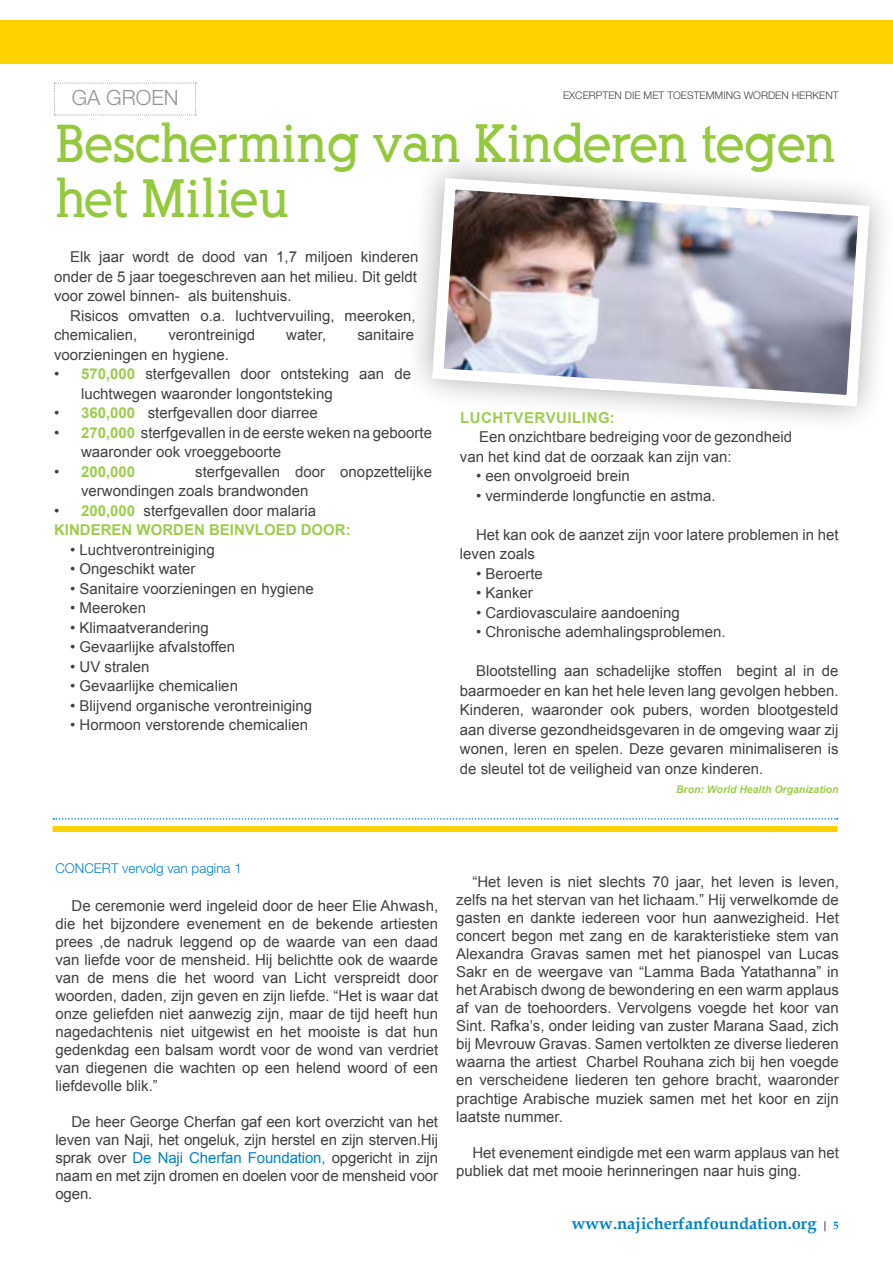
<style>
.page{position:relative;width:893px;height:1263px;background:#fff}
.page>*{position:absolute;margin:0;border:0;box-sizing:border-box;transform-origin:0 0}
.t1{font:700 52.5px/55.5px "Alexandria FLF";color:#95c93d;scale:.93 1}
.t2{font:300 21px "Helvetica Neue LT Std";color:#939598}
.t3{font:700 16.5px "Book Antiqua";color:#0083ca}
.t4{font:15px/18px "Arial";color:#414042}
.t5{font:700 15px/19.5px "Arial";color:#9fcd4e}
.t6{font:700 15px "Arial";letter-spacing:.035em;color:#9fcd4e}
.t7{font:300 13.5px "Helvetica Neue LT Std";color:#0083ca}
.t8{font:300 10.5px "Helvetica Neue LT Std";color:#414042}
.t9{font:italic 700 10.5px "Arial";color:#9fcd4e}
.s1{font-weight:700;color:#9fcd4e}
.s2{font-weight:400;color:#414042}
.s3{color:#0083ca}
.s4{font-weight:400;font-size:10.5px;color:#000}
.s5{font-size:10.5px}
</style>
<div class="page">
<div style="left:0;top:21px;width:893px;height:43px;background:#ffd200"></div>
<div style="left:52px;top:826px;width:785px;height:6px;background:#ffd200"></div>
<svg style="left:53px;top:818px;width:785px;height:2px"></svg>
<svg style="left:54px;top:83px;width:142px;height:33px"></svg>
<svg style="left:417px;top:163px;width:466px;height:258px"></svg>
<img style="left:426px;top:172px;width:449px;height:240px">
<h2 class="t2" style="left:72px;top:85px;width:108px">GA GROEN</h2>
<p class="t8" style="left:563px;top:88px;width:277px">EXCERPTEN DIE MET TOESTEMMING WORDEN HERKENT</p>
<h1 class="t1" style="left:55px;top:116px;width:840px">Bescherming van Kinderen tegen het Milieu</h1>
<p class="t4" style="left:54px;top:247px;width:366px;line-height:19.5px;text-align:justify;text-indent:16px">Elk jaar wordt de dood van 1,7 miljoen kinderen onder de 5 jaar toegeschreven aan het milieu. Dit geldt voor zowel binnen- als buitenshuis.</p>
<p class="t4" style="left:54px;top:305px;width:363px;line-height:19.5px;text-indent:16px">Risicos omvatten o.a. luchtvervuiling, meeroken, chemicalien,</p>
<p class="t4" style="left:168px;top:326px;width:88px">verontreinigd</p>
<p class="t4" style="left:286px;top:326px;width:42px">water,</p>
<p class="t4" style="left:357px;top:326px;width:58px">sanitaire</p>
<p class="t4" style="left:54px;top:345px;width:177px">voorzieningen en hygiene.</p>
<p class="t4" style="left:81px;top:364px;width:331px;line-height:19.5px;text-indent:-27px">• <span class="s1">570,000</span> sterfgevallen door ontsteking aan de luchtwegen waaronder longontsteking</p>
<p class="t4" style="left:54px;top:404px;width:265px">• <span class="s1">360,000</span> sterfgevallen door diarree</p>
<p class="t4" style="left:81px;top:422px;width:352px;line-height:19.5px;text-indent:-27px">• <span class="s1">270,000</span> sterfgevallen in de eerste weken na geboorte waaronder ook vroeggeboorte</p>
<p class="t5" style="left:54px;top:462px;width:83px"><span class="s2">•</span> 200,000</p>
<p class="t4" style="left:81px;top:461px;width:352px;line-height:19.5px;text-indent:114px">sterfgevallen door onopzettelijke verwondingen zoals brandwonden</p>
<p class="t5" style="left:54px;top:501px;width:298px"><span class="s2">•</span> 200,000 <span class="s2">sterfgevallen door malaria<br></span>KINDEREN WORDEN BEINVLOED DOOR:</p>
<p class="t4" style="left:70px;top:540px;width:146px">• Luchtverontreiniging</p>
<p class="t4" style="left:70px;top:560px;width:127px">• Ongeschikt water</p>
<p class="t4" style="left:70px;top:579px;width:245px">• Sanitaire voorzieningen en hygiene</p>
<p class="t4" style="left:70px;top:599px;width:78px">• Meeroken</p>
<p class="t4" style="left:70px;top:618px;width:140px">• Klimaatverandering</p>
<p class="t4" style="left:70px;top:638px;width:167px">• Gevaarlijke afvalstoffen</p>
<p class="t4" style="left:70px;top:657px;width:81px">• UV stralen</p>
<p class="t4" style="left:70px;top:677px;width:169px">• Gevaarlijke chemicalien</p>
<p class="t4" style="left:70px;top:696px;width:244px">• Blijvend organische verontreiniging</p>
<p class="t4" style="left:70px;top:716px;width:239px">• Hormoon verstorende chemicalien</p>
<p class="t6" style="left:460px;top:407px;width:156px">LUCHTVERVUILING:</p>
<p class="t4" style="left:460px;top:427px;width:334px;line-height:19.5px;text-indent:19px">Een onzichtbare bedreiging voor de gezondheid van het kind dat de oorzaak kan zijn van:</p>
<p class="t4" style="left:476px;top:467px;width:155px">• een onvolgroeid brein</p>
<p class="t4" style="left:476px;top:486px;width:241px">• verminderde longfunctie en astma.</p>
<p class="t4" style="left:460px;top:524px;width:380px;line-height:19.5px;text-indent:16px">Het kan ook de aanzet zijn voor latere problemen in het leven zoals</p>
<p class="t4" style="left:476px;top:564px;width:68px">• Beroerte</p>
<p class="t4" style="left:476px;top:584px;width:58px">• Kanker</p>
<p class="t4" style="left:476px;top:603px;width:205px">• Cardiovasculaire aandoening</p>
<p class="t4" style="left:476px;top:623px;width:251px">• Chronische ademhalingsproblemen.</p>
<p class="t4" style="left:460px;top:661px;width:380px;line-height:19.5px;text-align:justify;text-indent:16px">Blootstelling aan schadelijke stoffen begint al in de baarmoeder en kan het hele leven lang gevolgen hebben.<br>Kinderen, waaronder ook pubers, worden blootgesteld aan diverse gezondheidsgevaren in de omgeving waar zij wonen, leren en spelen. Deze gevaren minimaliseren is de sleutel tot de veiligheid van onze kinderen.</p>
<p class="t9" style="left:676px;top:782px;width:164px">Bron: World Health Organization</p>
<p class="t7" style="left:55px;top:860px;width:188px">CONCERT vervolg van pagina 1</p>
<p class="t4" style="left:55px;top:897px;width:384px;text-align:justify;text-indent:16px">De ceremonie werd ingeleid door de heer Elie Ahwash, die het bijzondere evenement en de bekende artiesten prees ,de nadruk leggend op de waarde van een daad van liefde voor de mensheid. Hij belichtte ook de waarde van de mens die het woord van Licht verspreidt door woorden, daden, zijn geven en zijn liefde. “Het is waar dat onze geliefden niet aanwezig zijn, maar de tijd heeft hun nagedachtenis niet uitgewist en het mooiste is dat hun gedenkdag een balsam wordt voor de wond van verdriet van diegenen die wachten op een helend woord of een liefdevolle blik.”</p>
<p class="t4" style="left:55px;top:1113px;width:384px;text-align:justify;text-indent:16px">De heer George Cherfan gaf een kort overzicht van het leven van Naji, het ongeluk, zijn herstel en zijn sterven.Hij sprak over <span class="s3">De Naji Cherfan Foundation,</span> opgericht in zijn naam en met zijn dromen en doelen voor de mensheid voor ogen.</p>
<p class="t4" style="left:456px;top:873px;width:384px;text-align:justify;text-indent:16px">“Het leven is niet slechts 70 jaar, het leven is leven, zelfs na het stervan van het lichaam.” Hij verwelkomde de gasten en dankte iedereen voor hun aanwezigheid. Het concert begon met zang en de karakteristieke stem van Alexandra Gravas samen met het pianospel van Lucas Sakr en de weergave van “Lamma Bada Yatathanna” in het Arabisch dwong de bewondering en een warm applaus af van de toehoorders. Vervolgens voegde het koor van Sint. Rafka’s, onder leiding van zuster Marana Saad, zich bij Mevrouw Gravas. Samen vertolkten ze diverse liederen waarna the artiest Charbel Rouhana zich bij hen voegde en verscheidene liederen ten gehore bracht, waaronder prachtige Arabische muziek samen met het koor en zijn laatste nummer.</p>
<p class="t4" style="left:456px;top:1143px;width:384px;text-indent:16px">Het evenement eindigde met een warm applaus van het publiek dat met mooie herinneringen naar huis ging.</p>
<p class="t3" style="left:572px;top:1212px;width:268px">www.najicherfanfoundation.org <span class="s4">|</span> <span class="s5">5</span></p>
</div>
